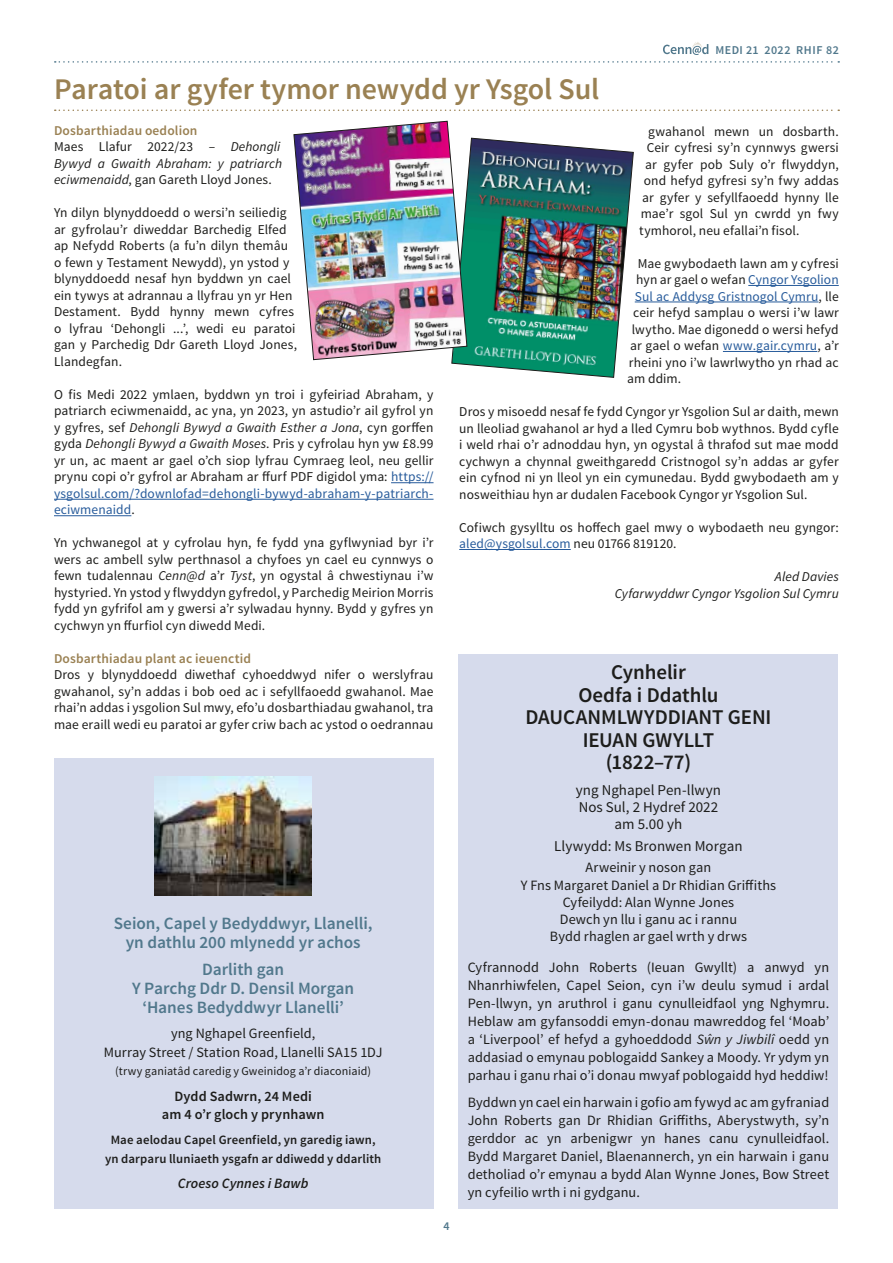
<style>
.page{position:relative;width:893px;height:1263px;background:#fff}
.page>*{position:absolute;margin:0;border:0;box-sizing:border-box;transform-origin:0 0}
.t1{font:600 30px "Source Sans Pro";letter-spacing:-.005em;color:#9a8153}
.t2{font:600 21px/22.5px "Source Sans Pro";letter-spacing:-.005em;color:#1d1d1b;text-align:center}
.t3{font:600 17.25px/18.8px "Source Sans Pro";color:#51788c;text-align:center}
.t4{font:15px/17.2px "Source Sans Pro";letter-spacing:.005em;color:#1d1d1b;text-align:center}
.t5{font:14.25px/18px "Source Sans Pro";letter-spacing:.005em;color:#1d1d1b;text-align:center}
.t6{font:600 14.25px/18.8px "Source Sans Pro";letter-spacing:.005em;color:#1d1d1b;text-align:center}
.t7{font:italic 600 14.25px "Source Sans Pro";letter-spacing:.005em;color:#1d1d1b}
.t8{font:13.5px/16.5px "Source Sans Pro";letter-spacing:.01em;color:#1d1d1b;text-align:justify}
.t9{font:italic 13.5px/16.5px "Source Sans Pro";letter-spacing:.005em;color:#1d1d1b}
.t10{font:13.5px "Source Sans Pro";letter-spacing:.01em;color:#275b9b}
.t11{font:600 13.5px "Source Sans Pro";letter-spacing:.01em;color:#9a8153}
.t12{font:600 12.75px/18.8px "Source Sans Pro";letter-spacing:.01em;color:#1d1d1b;text-align:center}
.t13{font:12px "Source Sans Pro";letter-spacing:.01em;color:#1d1d1b}
.t14{font:600 12px "Source Sans Pro";letter-spacing:.04em;color:#51788c}
.s1{font-weight:600;font-style:normal;color:#9a8153}
.s2{font-style:normal}
.s3{font-style:italic}
.s4{color:#275b9b}
.s5{color:#1d1d1b}
</style>
<div class="page">
<svg style="left:663px;top:42px;width:45px;height:13px"></svg>
<svg style="left:55px;top:61px;width:784px;height:2px"></svg>
<div style="left:459px;top:654px;width:379px;height:555px;background:#d6dbec"></div>
<svg style="left:55px;top:110px;width:784px;height:1px"></svg>
<hr style="left:391px;top:482px;width:43px;height:1px;background:#275b9b">
<hr style="left:54px;top:499px;width:380px;height:1px;background:#275b9b">
<hr style="left:54px;top:515px;width:77px;height:1px;background:#275b9b">
<hr style="left:748px;top:285px;width:91px;height:1px;background:#275b9b">
<hr style="left:635px;top:302px;width:183px;height:1px;background:#275b9b">
<hr style="left:723px;top:351px;width:94px;height:1px;background:#275b9b">
<hr style="left:459px;top:549px;width:112px;height:1px;background:#275b9b">
<div style="left:54px;top:759px;width:380px;height:450px;background:#d6dbec"></div>
<img style="left:154px;top:777px;width:158px;height:118px">
<img style="left:293px;top:120px;width:341px;height:258px">
<p class="t14" style="left:715px;top:42px;width:125px">MEDI 21 2022 RHIF 82</p>
<h1 class="t1" style="left:54px;top:70px;width:547px">Paratoi ar gyfer tymor newydd yr Ysgol Sul</h1>
<p class="t9" style="left:54px;top:122px;width:229px"><span class="s1">Dosbarthiadau oedolion<br></span><span class="s2">Maes Llafur 2022/23 –</span> Dehongli<br>Bywyd a Gwaith Abraham: y patriarch eciwmenaidd<span class="s2">, gan Gareth Lloyd Jones.</span></p>
<p class="t8" style="left:54px;top:205px;width:245px;text-align:left">Yn dilyn blynyddoedd o wersi’n seiliedig ar gyfrolau’r diweddar Barchedig Elfed ap Nefydd Roberts (a fu’n dilyn themâu o fewn y Testament Newydd), yn ystod y blynyddoedd nesaf hyn byddwn yn cael ein tywys at adrannau a llyfrau yn yr Hen Destament. Bydd hynny mewn cyfres o lyfrau ‘Dehongli ...’, wedi eu paratoi gan y Parchedig Ddr Gareth Lloyd Jones, Llandegfan.</p>
<p class="t8" style="left:54px;top:386px;width:381px">O fis Medi 2022 ymlaen, byddwn yn troi i gyfeiriad Abraham, y patriarch eciwmenaidd, ac yna, yn 2023, yn astudio’r ail gyfrol yn y gyfres, sef <span class="s3">Dehongli Bywyd a Gwaith Esther a Jona</span>, cyn gorffen gyda <span class="s3">Dehongli Bywyd a Gwaith Moses</span>. Pris y cyfrolau hyn yw £8.99 yr un, ac maent ar gael o’ch siop lyfrau Cymraeg leol, neu gellir prynu copi o’r gyfrol ar Abraham ar ffurf PDF digidol yma: <span class="s4">https:// ysgolsul.com/?downlofad=dehongli-bywyd-abraham-y-patriarch&shy;eciwmenaidd</span>.</p>
<p class="t8" style="left:54px;top:535px;width:381px">Yn ychwanegol at y cyfrolau hyn, fe fydd yna gyflwyniad byr i’r wers ac ambell sylw perthnasol a chyfoes yn cael eu cynnwys o fewn tudalennau <span class="s3">Cenn@d</span> a’r <span class="s3">Tyst</span>, yn ogystal â chwestiynau i’w hystyried. Yn ystod y flwyddyn gyfredol, y Parchedig Meirion Morris fydd yn gyfrifol am y gwersi a’r sylwadau hynny. Bydd y gyfres yn cychwyn yn ffurfiol cyn diwedd Medi.</p>
<p class="t11" style="left:54px;top:650px;width:199px">Dosbarthiadau plant ac ieuenctid</p>
<p class="t8" style="left:54px;top:667px;width:381px">Dros y blynyddoedd diwethaf cyhoeddwyd nifer o werslyfrau gwahanol, sy’n addas i bob oed ac i sefyllfaoedd gwahanol. Mae rhai’n addas i ysgolion Sul mwy, efo’u dosbarthiadau gwahanol, tra mae eraill wedi eu paratoi ar gyfer criw bach ac ystod o oedrannau</p>
<p class="t8" style="left:648px;top:123px;width:192px">gwahanol mewn un dosbarth.</p>
<p class="t8" style="left:647px;top:140px;width:194px">Ceir cyfresi sy’n cynnwys gwersi</p>
<p class="t8" style="left:645px;top:156px;width:195px">ar gyfer pob Suly o’r flwyddyn,</p>
<p class="t8" style="left:644px;top:173px;width:197px">ond hefyd gyfresi sy’n fwy addas</p>
<p class="t8" style="left:642px;top:189px;width:198px">ar gyfer y sefyllfaoedd hynny lle</p>
<p class="t8" style="left:641px;top:206px;width:200px">mae’r sgol Sul yn cwrdd yn fwy</p>
<p class="t8" style="left:639px;top:222px;width:162px">tymhorol, neu efallai’n fisol.</p>
<p class="t8" style="left:638px;top:255px;width:203px">Mae gwybodaeth lawn am y cyfresi</p>
<p class="t8" style="left:636px;top:272px;width:204px">hyn ar gael o wefan <span class="s4">Cyngor Ysgolion</span></p>
<p class="t10" style="left:635px;top:288px;width:206px">Sul ac Addysg Gristnogol Cymru<span class="s5">, lle</span></p>
<p class="t8" style="left:633px;top:305px;width:207px">ceir hefyd samplau o wersi i’w lawr</p>
<p class="t8" style="left:632px;top:321px;width:208px">lwytho. Mae digonedd o wersi hefyd</p>
<p class="t8" style="left:630px;top:338px;width:210px">ar gael o wefan <span class="s4">www.gair.cymru</span>, a’r</p>
<p class="t8" style="left:629px;top:354px;width:211px">rheini yno i’w lawrlwytho yn rhad ac</p>
<p class="t8" style="left:627px;top:371px;width:56px">am ddim.</p>
<p class="t8" style="left:459px;top:404px;width:381px">Dros y misoedd nesaf fe fydd Cyngor yr Ysgolion Sul ar daith, mewn un lleoliad gwahanol ar hyd a lled Cymru bob wythnos. Bydd cyfle i weld rhai o’r adnoddau hyn, yn ogystal â thrafod sut mae modd cychwyn a chynnal gweithgaredd Cristnogol sy’n addas ar gyfer ein cyfnod ni yn lleol yn ein cymunedau. Bydd gwybodaeth am y nosweithiau hyn ar dudalen Facebook Cyngor yr Ysgolion Sul.</p>
<p class="t8" style="left:459px;top:519px;width:381px">Cofiwch gysylltu os hoffech gael mwy o wybodaeth neu gyngor: <span class="s4">aled@ysgolsul.com</span> neu 01766 819120.</p>
<p class="t9" style="left:615px;top:568px;width:226px;text-align:right">Aled Davies<br>Cyfarwyddwr Cyngor Ysgolion Sul Cymru</p>
<h2 class="t2" style="left:525px;top:661px;width:247px">Cynhelir<br>Oedfa i Ddathlu<br>DAUCANMLWYDDIANT GENI<br>IEUAN GWYLLT<br>(1822–77)</h2>
<p class="t4" style="left:576px;top:781px;width:147px">yng Nghapel Pen-llwyn<br>Nos Sul, 2 Hydref 2022 am 5.00 yh</p>
<p class="t4" style="left:554px;top:837px;width:190px">Llywydd: Ms Bronwen Morgan</p>
<p class="t5" style="left:521px;top:859px;width:257px;line-height:17.2px">Arweinir y noson gan<br>Y Fns Margaret Daniel a Dr Rhidian Griffiths<br>Cyfeilydd: Alan Wynne Jones<br>Dewch yn llu i ganu ac i rannu<br>Bydd rhaglen ar gael wrth y drws</p>
<p class="t5" style="left:468px;top:959px;width:363px;text-align:justify">Cyfrannodd John Roberts (Ieuan Gwyllt) a anwyd yn Nhanrhiwfelen, Capel Seion, cyn i’w deulu symud i ardal Pen-llwyn, yn aruthrol i ganu cynulleidfaol yng Nghymru.<br>Heblaw am gyfansoddi emyn-donau mawreddog fel ‘Moab’ a ‘Liverpool’ ef hefyd a gyhoeddodd <span class="s3">Sŵn y Jiwbilî</span> oedd yn addasiad o emynau poblogaidd Sankey a Moody. Yr ydym yn parhau i ganu rhai o’i donau mwyaf poblogaidd hyd heddiw!</p>
<p class="t5" style="left:468px;top:1093px;width:363px;text-align:justify">Byddwn yn cael ein harwain i gofio am fywyd ac am gyfraniad John Roberts gan Dr Rhidian Griffiths, Aberystwyth, sy’n gerddor ac yn arbenigwr yn hanes canu cynulleidfaol.<br>Bydd Margaret Daniel, Blaenannerch, yn ein harwain i ganu detholiad o’r emynau a bydd Alan Wynne Jones, Bow Street yn cyfeilio wrth i ni gydganu.</p>
<p class="t3" style="left:114px;top:915px;width:260px">Seion, Capel y Bedyddwyr, Llanelli, yn dathlu 200 mlynedd yr achos</p>
<p class="t3" style="left:132px;top:961px;width:224px">Darlith gan<br>Y Parchg Ddr D. Densil Morgan ‘Hanes Bedyddwyr Llanelli’</p>
<p class="t5" style="left:104px;top:1024px;width:280px;line-height:18.8px">yng Nghapel Greenfield,<br>Murray Street / Station Road, Llanelli SA15 1DJ</p>
<p class="t13" style="left:115px;top:1064px;width:257px">(trwy ganiatâd caredig y Gweinidog a’r diaconiaid)</p>
<p class="t6" style="left:162px;top:1087px;width:164px">Dydd Sadwrn, 24 Medi<br>am 4 o’r gloch y prynhawn</p>
<p class="t12" style="left:105px;top:1131px;width:278px">Mae aelodau Capel Greenfield, yn garedig iawn, yn darparu lluniaeth ysgafn ar ddiwedd y ddarlith</p>
<p class="t7" style="left:178px;top:1175px;width:132px">Croeso Cynnes i Bawb</p>
<p class="t14" style="left:443px;top:1218px;width:8px">4</p>
</div>
